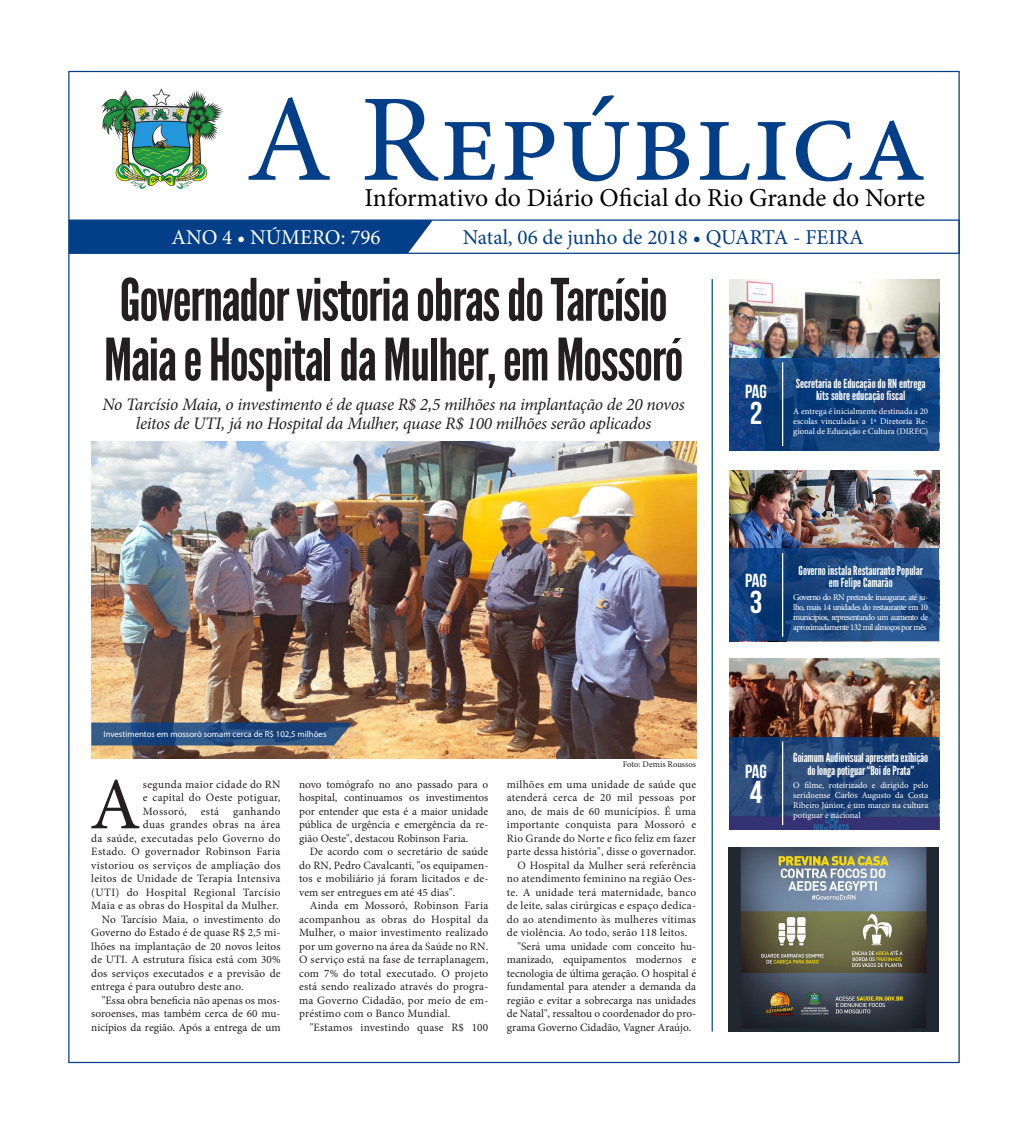
<style>
.page{position:relative;width:1028px;height:1134px;background:#fff}
.page>*{position:absolute;margin:0;border:0;box-sizing:border-box;transform-origin:0 0}
.t1{font:124.25px "Minion Pro";color:#033f88}
.Parágrafo_1__c_Capit{font:73.5px "Minion Pro";color:#231f20}
.Título_principal{font:58.38px/59.8px "League Gothic";letter-spacing:-.02em;color:#231f20}
.t2{font:31.62px "Bebas Neue";color:#fff}
.t3{font:25.75px "Minion Pro";color:#000}
.t4{font:21.12px "Minion Pro";color:#033f88}
.t5{font:21.12px "Minion Pro";color:#fff}
.t6{font:19px "Bebas Neue";letter-spacing:-.005em;color:#fff}
.Parágrafo_Básico_1{font:italic 17.5px/18.8px "Minion Pro";letter-spacing:-.015em;color:#231f20;text-align:center}
.Titulo{font:12.5px "League Gothic";letter-spacing:-.005em;color:#fff}
.Parágrafo_básico_2{font:11.25px/13.5px "Minion Pro";letter-spacing:.01em;color:#231f20;text-align:justify}
.Parágrafo_1__c_Capit-2{font:11.25px/13.5px "Minion Pro";letter-spacing:.03em;color:#231f20;text-align:justify}
.t7{font:8.75px/10px "Minion Pro";letter-spacing:-.005em;color:#fff;text-align:justify}
.t8{font:8.75px "Myriad Pro";color:#fff}
.Créditos{font:8.75px "Minion Pro";letter-spacing:-.005em;color:#231f20}
</style>
<div class="page">
<div style="left:69px;top:219px;width:890px;height:35px;border:1px solid #033f88"></div>
<div style="left:69px;top:220px;width:364px;height:33px;background:#033f88"></div>
<hr style="left:711px;top:279px;width:2px;height:752px;background:#033f88">
<img style="left:102px;top:88px;width:120px;height:100px">
<img style="left:729px;top:280px;width:210px;height:78px">
<img style="left:729px;top:470px;width:210px;height:79px">
<img style="left:729px;top:659px;width:210px;height:78px">
<svg style="left:729px;top:358px;width:210px;height:92px;background:#12427f"></svg>
<svg style="left:729px;top:549px;width:210px;height:92px;background:#1b4983"></svg>
<svg style="left:729px;top:737px;width:210px;height:92px;background:#234276"></svg>
<hr style="left:782px;top:362px;width:1px;height:84px;background:#fff">
<hr style="left:782px;top:553px;width:1px;height:84px;background:#fff">
<hr style="left:782px;top:741px;width:1px;height:84px;background:#fff">
<img style="left:91px;top:441px;width:605px;height:317px">
<svg style="left:91px;top:722px;width:262px;height:23px;background:#2e527f"></svg>
<img style="left:728px;top:847px;width:210px;height:185px">
<p class="t1" style="left:246px;top:57px;width:682px">A República</p>
<p class="t3" style="left:364px;top:181px;width:562px">Informativo do Diário Oficial do Rio Grande do Norte</p>
<p class="t5" style="left:171px;top:223px;width:211px">ANO 4 • NÚMERO: 796</p>
<p class="t4" style="left:463px;top:223px;width:402px">Natal, 06 de junho de 2018 • QUARTA - FEIRA</p>
<p class="Título_principal" style="left:104px;top:270px;width:581px">Governador vistoria obras do Tarcísio<br>Maia e Hospital da Mulher, em Mossoró</p>
<p class="Titulo" style="left:795px;top:376px;width:131px">Secretaria de Educação do RN entrega</p>
<p class="t6" style="left:745px;top:381px;width:23px">PAG</p>
<p class="Titulo" style="left:816px;top:388px;width:91px">kits sobre educação fiscal</p>
<p class="t2" style="left:749px;top:396px;width:14px">2</p>
<p class="Parágrafo_Básico_1" style="left:103px;top:395px;width:583px">No Tarcísio Maia, o investimento é de quase R$ 2,5 milhões na implantação de 20 novos leitos de UTI, já no Hospital da Mulher, quase R$ 100 milhões serão aplicados</p>
<p class="t7" style="left:793px;top:406px;width:136px">A entrega é inicialmente destinada a 20 escolas vinculadas a 1ª Diretoria Re&shy;gional de Educação e Cultura (DIREC)</p>
<p class="t8" style="left:104px;top:729px;width:224px">Investimentos em mossoró somam cerca de R$ 102,5 milhões</p>
<p class="Parágrafo_1__c_Capit" style="left:90px;top:756px;width:52px">A</p>
<p class="Parágrafo_1__c_Capit-2" style="left:143px;top:777px;width:139px">segunda maior cidade do RN e capital do Oeste potiguar, Mossoró,</p>
<p class="Parágrafo_1__c_Capit-2" style="left:91px;top:804px;width:191px;text-align:right">ganhando<br>duas grandes obras na área<br>da saúde, executadas pelo Governo do<br>Estado. O governador Robinson Faria vistoriou os serviços de ampliação dos leitos de Unidade de Terapia Intensiva (UTI) do Hospital Regional Tarcísio<br>Maia e as obras do Hospital da Mulher.</p>
<p class="Parágrafo_básico_2" style="left:91px;top:912px;width:191px;text-indent:11px">No Tarcísio Maia, o investimento do Governo do Estado é de quase R$ 2,5 mi&shy;lhões na implantação de 20 novos leitos de UTI. A estrutura física está com 30% dos serviços executados e a previsão de entrega é para outubro deste ano.</p>
<p class="Parágrafo_básico_2" style="left:91px;top:993px;width:191px;text-indent:11px">"Essa obra beneficia não apenas os mos&shy;soroenses, mas também cerca de 60 mu&shy;nicípios da região. Após a entrega de um</p>
<p class="Parágrafo_1__c_Capit-2" style="left:201px;top:804px;width:20px">está</p>
<p class="Parágrafo_básico_2" style="left:299px;top:777px;width:191px">novo tomógrafo no ano passado para o hospital, continuamos os investimentos por entender que esta é a maior unidade pública de urgência e emergência da re&shy;gião Oeste", destacou Robinson Faria.</p>
<p class="Parágrafo_básico_2" style="left:299px;top:845px;width:191px;text-indent:11px">De acordo com o secretário de saúde do RN, Pedro Cavalcanti, "os equipamen&shy;tos e mobiliário já foram licitados e de&shy;vem ser entregues em até 45 dias".</p>
<p class="Parágrafo_básico_2" style="left:299px;top:899px;width:191px;text-indent:11px">Ainda em Mossoró, Robinson Faria acompanhou as obras do Hospital da Mulher, o maior investimento realizado por um governo na área da Saúde no RN.<br>O serviço está na fase de terraplanagem, com 7% do total executado. O projeto está sendo realizado através do progra&shy;ma Governo Cidadão, por meio de em&shy;préstimo com o Banco Mundial.</p>
<p class="Parágrafo_básico_2" style="left:310px;top:1020px;width:180px">"Estamos investindo quase R$ 100</p>
<p class="Créditos" style="left:622px;top:758px;width:75px">Foto: Demis Roussos</p>
<p class="Parágrafo_básico_2" style="left:507px;top:777px;width:191px">milhões em uma unidade de saúde que atenderá cerca de 20 mil pessoas por ano, de mais de 60 municípios. É uma importante conquista para Mossoró e Rio Grande do Norte e fico feliz em fazer parte dessa história", disse o governador.</p>
<p class="Parágrafo_básico_2" style="left:507px;top:858px;width:191px;text-indent:11px">O Hospital da Mulher será referência no atendimento feminino na região Oes&shy;te. A unidade terá maternidade, banco de leite, salas cirúrgicas e espaço dedica&shy;do ao atendimento às mulheres vítimas de violência. Ao todo, serão 118 leitos.</p>
<p class="Parágrafo_básico_2" style="left:507px;top:939px;width:191px;text-indent:11px">"Será uma unidade com conceito hu&shy;manizado, equipamentos modernos e tecnologia de última geração. O hospital é fundamental para atender a demanda da região e evitar a sobrecarga nas unidades de Natal", ressaltou o coordenador do pro&shy;grama Governo Cidadão, Vagner Araújo.</p>
<p class="Titulo" style="left:798px;top:563px;width:126px">Governo instala Restaurante Popular</p>
<p class="t6" style="left:745px;top:570px;width:23px">PAG</p>
<p class="Titulo" style="left:828px;top:575px;width:66px">em Felipe Camarão</p>
<p class="t2" style="left:749px;top:585px;width:14px">3</p>
<p class="t7" style="left:793px;top:592px;width:136px">Governo do RN pretende inaugurar, até ju&shy;lho, mais 14 unidades do restaurante em 10 municípios, representando um aumento de aproximadamente 132 mil almoços por mês</p>
<p class="Titulo" style="left:793px;top:750px;width:136px">Goiamum Audiovisual apresenta exibição</p>
<p class="t6" style="left:745px;top:760px;width:23px">PAG</p>
<p class="Titulo" style="left:807px;top:763px;width:108px">do longa potiguar “Boi de Prata”</p>
<p class="t2" style="left:749px;top:775px;width:14px">4</p>
<p class="t7" style="left:793px;top:781px;width:136px">O filme, roteirizado e dirigido pelo seridoense Carlos Augusto da Costa Ribeiro Júnior, é um marco na cultura potiguar e nacional</p>
</div>
